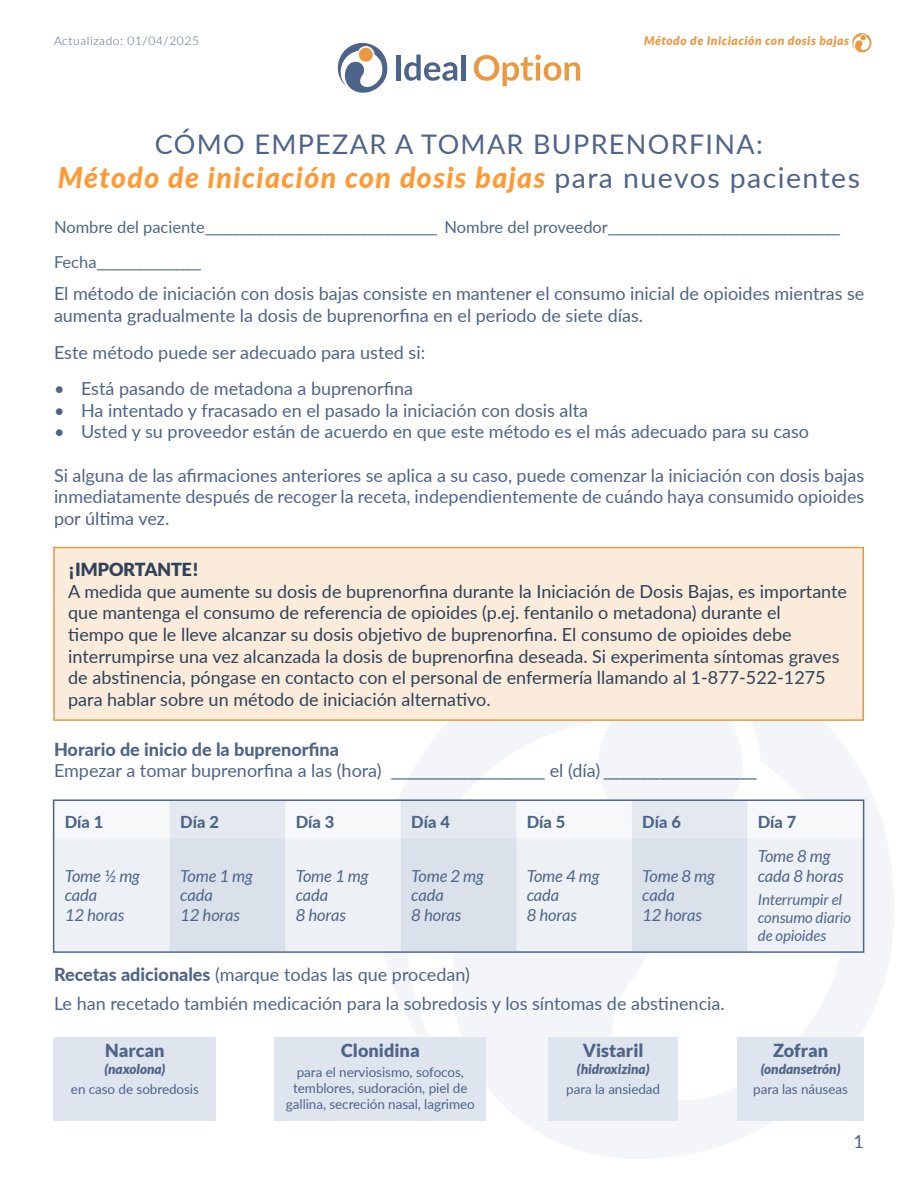
<style>
.page{position:relative;width:918px;height:1188px;background:#fff}
.page>*{position:absolute;margin:0;border:0;box-sizing:border-box;transform-origin:0 0}
.t1{font:italic 800 28.5px "Lato";letter-spacing:.05em;color:#f93}
.t2{font:27px "Lato";letter-spacing:.05em;color:#4e6489}
.t3{font:18px/21.6px "Lato";color:#4e6489}
.t4{font:18px/21.6px "Lato";color:#2f4259}
.t5{font:18px/21.6px "Lato";color:#4d6589}
.t6{font:900 18px "Lato";color:#4e6489}
.t7{font:900 18px "Lato";color:#2f4259}
.t8{font:16.5px "Lato";color:#4d6589}
.t9{font:italic 16.5px/19.8px "Lato";color:#4d6589}
.t10{font:800 16.5px "Lato";letter-spacing:-.005em;color:#4d6589}
.t11{font:italic 15px/18px "Lato";color:#4d6589}
.t12{font:13.5px/16.2px "Lato";letter-spacing:-.005em;color:#4e6489;text-align:center}
.t13{font:italic 900 13.5px "Lato";color:#4e6489}
.t14{font:italic 900 12px "Lato";letter-spacing:.05em;color:#e89944}
.t15{font:300 12px "Lato";letter-spacing:.05em;color:#4e6489}
.s1{font-weight:400;font-style:normal;color:#4e6489}
.s2{font-weight:800;color:#4e6489}
.s3{color:#4e6489}
.s4{font-weight:800}
</style>
<div class="page">
<svg style="left:384px;top:777px;width:510px;height:382px"></svg>
<div style="left:396px;top:55px;width:5px;height:25px;background:#4d648a"></div>
<svg style="left:404px;top:55px;width:53px;height:26px"></svg>
<div style="left:461px;top:55px;width:5px;height:25px;background:#4d648a"></div>
<svg style="left:474px;top:55px;width:106px;height:31px"></svg>
<hr style="left:536px;top:63px;width:4px;height:17px;background:#e89942">
<svg style="left:337px;top:43px;width:51px;height:50px"></svg>
<svg style="left:852px;top:33px;width:20px;height:20px"></svg>
<svg style="left:169px;top:721px;width:694px;height:117px"></svg>
<div style="left:56px;top:838px;width:805px;height:112px;background:#edf0f5"></div>
<svg style="left:170px;top:838px;width:577px;height:112px;background:#e2e7ef"></svg>
<div style="left:53px;top:799px;width:811px;height:154px;border:2px solid #4e6489"></div>
<div style="left:54px;top:548px;width:809px;height:172px;background:#faebda"></div>
<div style="left:53px;top:547px;width:811px;height:174px;border:2px solid #e89944"></div>
<div style="left:737px;top:1037px;width:127px;height:84px;background:#dfe5ee"></div>
<div style="left:548px;top:1037px;width:130px;height:84px;background:#dfe5ee"></div>
<div style="left:275px;top:1037px;width:211px;height:84px;background:#dfe5ee"></div>
<div style="left:54px;top:1037px;width:162px;height:84px;background:#dfe5ee"></div>
<p class="t15" style="left:54px;top:33px;width:147px">Actualizado: 01/04/2025</p>
<p class="t14" style="left:644px;top:34px;width:206px">Método de Iniciación con dosis bajas</p>
<p class="t2" style="left:155px;top:125px;width:610px">CÓMO EMPEZAR A TOMAR BUPRENORFINA:</p>
<p class="t1" style="left:58px;top:157px;width:804px">Método de iniciación con dosis bajas <span class="s1">para nuevos pacientes</span></p>
<p class="t8" style="left:54px;top:215px;width:788px">Nombre del paciente______________________________________ Nombre del proveedor______________________________________</p>
<p class="t8" style="left:54px;top:250px;width:149px">Fecha_________________</p>
<p class="t3" style="left:54px;top:282px;width:812px">El método de iniciación con dosis bajas consiste en mantener el consumo inicial de opioides mientras se aumenta gradualmente la dosis de buprenorfina en el periodo de siete días.</p>
<p class="t3" style="left:54px;top:341px;width:373px">Este método puede ser adecuado para usted si:</p>
<p class="t3" style="left:54px;top:377px;width:361px">• Está pasando de metadona a buprenorfina</p>
<p class="t3" style="left:54px;top:399px;width:536px">• Ha intentado y fracasado en el pasado la iniciación con dosis alta</p>
<p class="t3" style="left:54px;top:420px;width:757px">• Usted y su proveedor están de acuerdo en que este método es el más adecuado para su caso</p>
<p class="t3" style="left:54px;top:464px;width:812px;text-align:justify">Si alguna de las afirmaciones anteriores se aplica a su caso, puede comenzar la iniciación con dosis bajas inmediatamente después de recoger la receta, independientemente de cuándo haya consumido opioides por última vez.</p>
<p class="t7" style="left:68px;top:559px;width:132px">¡IMPORTANTE!</p>
<p class="t4" style="left:68px;top:580px;width:780px">A medida que aumente su dosis de buprenorfina durante la Iniciación de Dosis Bajas, es importante que mantenga el consumo de referencia de opioides (p.ej. fentanilo o metadona) durante el<br>tiempo que le lleve alcanzar su dosis objetivo de buprenorfina. El consumo de opioides debe interrumpirse una vez alcanzada la dosis de buprenorfina deseada. Si experimenta síntomas graves de abstinencia, póngase en contacto con el personal de enfermería llamando al 1-877-522-1275 para hablar sobre un método de iniciación alternativo.</p>
<p class="t5" style="left:54px;top:738px;width:705px"><span class="s2">Horario de inicio de la buprenorfina<br></span><span class="s3">Empezar a tomar buprenorfina a las (hora)</span> _______________________ <span class="s3">el (día)</span> _______________________</p>
<p class="t10" style="left:65px;top:809px;width:40px">Día 1</p>
<p class="t10" style="left:180px;top:809px;width:40px">Día 2</p>
<p class="t10" style="left:296px;top:809px;width:40px">Día 3</p>
<p class="t10" style="left:411px;top:809px;width:40px">Día 4</p>
<p class="t10" style="left:527px;top:809px;width:40px">Día 5</p>
<p class="t10" style="left:642px;top:809px;width:40px">Día 6</p>
<p class="t10" style="left:758px;top:809px;width:40px">Día 7</p>
<p class="t9" style="left:65px;top:866px;width:77px">Tome ½ mg cada<br>12 horas</p>
<p class="t9" style="left:180px;top:866px;width:74px">Tome 1 mg cada<br>12 horas</p>
<p class="t9" style="left:296px;top:866px;width:74px">Tome 1 mg cada<br>8 horas</p>
<p class="t9" style="left:411px;top:866px;width:74px">Tome 2 mg cada<br>8 horas</p>
<p class="t9" style="left:527px;top:866px;width:74px">Tome 4 mg cada<br>8 horas</p>
<p class="t9" style="left:642px;top:866px;width:74px">Tome 8 mg cada<br>12 horas</p>
<p class="t3" style="left:54px;top:963px;width:417px"><span class="s4">Recetas adicionales</span> (marque todas las que procedan)</p>
<p class="t3" style="left:54px;top:992px;width:672px">Le han recetado también medicación para la sobredosis y los síntomas de abstinencia.</p>
<p class="t6" style="left:105px;top:1040px;width:61px">Narcan</p>
<p class="t13" style="left:105px;top:1061px;width:62px">(naxolona)</p>
<p class="t12" style="left:71px;top:1081px;width:129px">en caso de sobredosis</p>
<p class="t6" style="left:341px;top:1040px;width:80px">Clonidina</p>
<p class="t12" style="left:286px;top:1063px;width:190px">para el nerviosismo, sofocos, temblores, sudoración, piel de gallina, secreción nasal, lagrimeo</p>
<p class="t6" style="left:583px;top:1040px;width:62px">Vistaril</p>
<p class="t13" style="left:577px;top:1061px;width:74px">(hidroxizina)</p>
<p class="t12" style="left:566px;top:1081px;width:95px">para la ansiedad</p>
<p class="t9" style="left:758px;top:846px;width:87px">Tome 8 mg cada 8 horas</p>
<p class="t11" style="left:758px;top:891px;width:95px">Interrumpir el consumo diario de opioides</p>
<p class="t6" style="left:773px;top:1040px;width:57px">Zofran</p>
<p class="t13" style="left:761px;top:1061px;width:81px">(ondansetrón)</p>
<p class="t12" style="left:753px;top:1081px;width:96px">para las náuseas</p>
<p class="t5" style="left:854px;top:1130px;width:12px">1</p>
</div>
